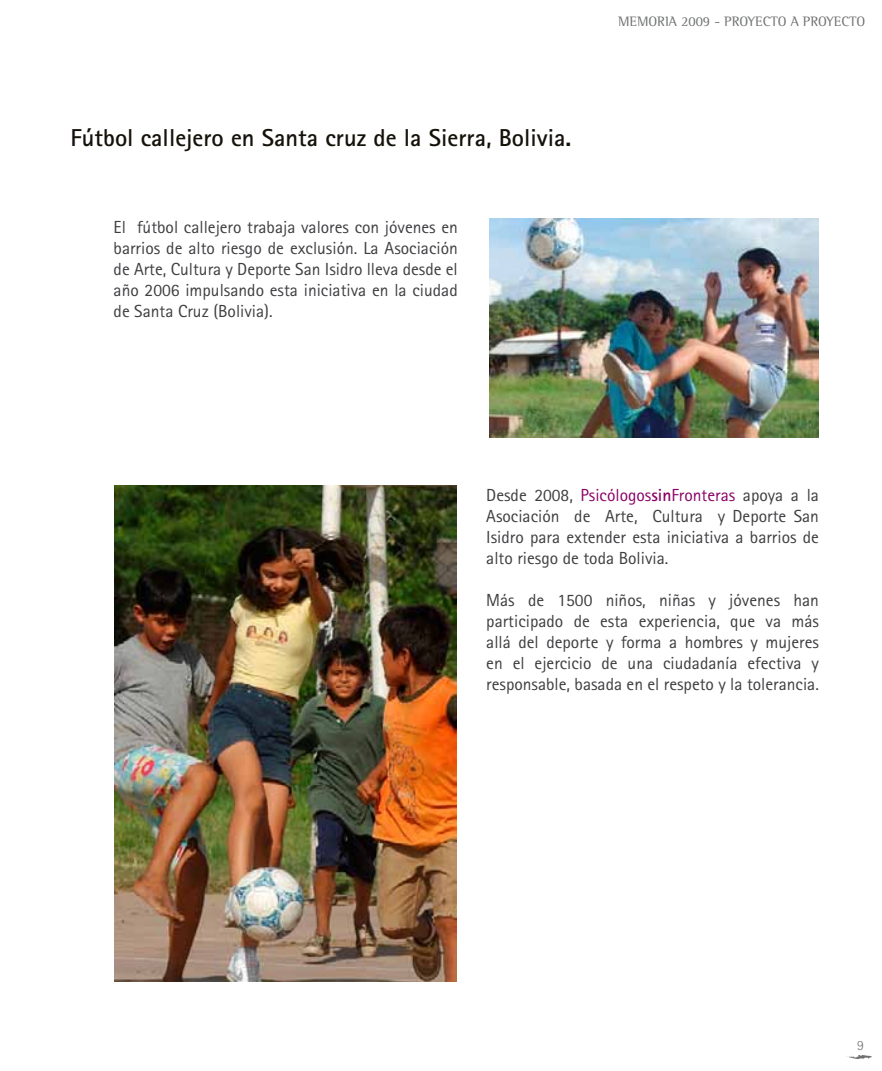
<style>
.page{position:relative;width:882px;height:1071px;background:#fff}
.page>*{position:absolute;margin:0;border:0;box-sizing:border-box;transform-origin:0 0}
.t1{font:700 24.5px "Rotis Sans Serif";color:#15120a}
.t2{font:17.5px/21px "Rotis Sans Serif";color:#3e3d40;text-align:justify}
.t3{font:14px "Rotis Semi Serif";color:#707172}
.t4{font:300 14px "Rotis Sans Serif";color:#707172}
.s1{color:#8a0066}
.s2{font-weight:700;color:#8a0066}
</style>
<div class="page">
<svg style="left:846px;top:1055px;width:26px;height:4px"></svg>
<img style="left:114px;top:485px;width:343px;height:496px">
<img style="left:490px;top:219px;width:329px;height:218px">
<h1 class="t1" style="left:71px;top:122px;width:502px">Fútbol callejero en Santa cruz de la Sierra, Bolivia.</h1>
<p class="t2" style="left:114px;top:216px;width:346px">El fútbol callejero trabaja valores con jóvenes en barrios de alto riesgo de exclusión. La Asociación de Arte, Cultura y Deporte San Isidro lleva desde el año 2006 impulsando esta iniciativa en la ciudad de Santa Cruz (Bolivia).</p>
<p class="t3" style="left:618px;top:13px;width:249px">MEMORIA 2009 - PROYECTO A PROYECTO</p>
<p class="t2" style="left:486px;top:484px;width:334px">Desde 2008, <span class="s1">Psicólogos</span><span class="s2">sin</span><span class="s1">Fronteras</span> apoya a la Asociación de Arte, Cultura y Deporte San Isidro para extender esta iniciativa a barrios de alto riesgo de toda Bolivia.</p>
<p class="t2" style="left:486px;top:589px;width:334px">Más de 1500 niños, niñas y jóvenes han participado de esta experiencia, que va más allá del deporte y forma a hombres y mujeres en el ejercicio de una ciudadanía efectiva y responsable, basada en el respeto y la tolerancia.</p>
<p class="t4" style="left:857px;top:1037px;width:8px">9</p>
</div>
